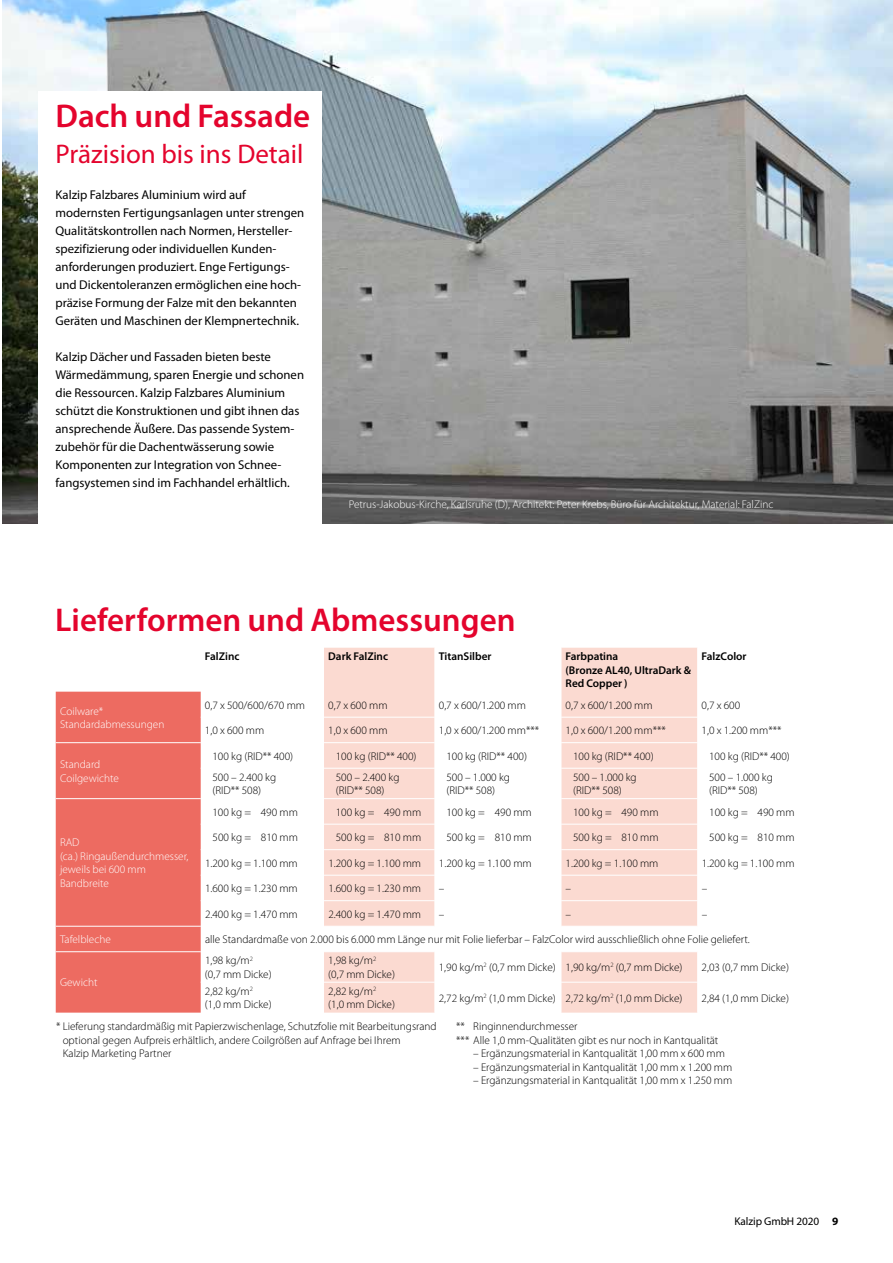
<style>
.page{position:relative;width:893px;height:1263px;background:#fff}
.page>*{position:absolute;margin:0;border:0;box-sizing:border-box;transform-origin:0 0}
.t1{font:600 33px "Myriad Pro";color:#e4042d}
.t2{font:27px "Myriad Pro";color:#e4042d}
.t3{font:12.75px/18px "Myriad Pro";color:#000}
.t4{font:300 11.25px/13.5px "Myriad Pro";color:#000}
.t5{font:300 11.25px/13.5px "Myriad Pro";color:#fff}
.t6{font:600 11.25px/13.5px "Myriad Pro";color:#000}
.t7{font:11.25px "Myriad Pro";letter-spacing:-.01em;color:#000}
.s1{font-weight:700}
</style>
<div class="page">
<img style="left:3px;top:0;width:890px;height:523px">
<div style="left:38px;top:91px;width:284px;height:432px;background:#fff"></div>
<svg style="left:324px;top:648px;width:111px;height:365px;background:#fbdcd4"></svg>
<svg style="left:561px;top:648px;width:136px;height:365px;background:#fbddd5"></svg>
<div style="left:56px;top:692px;width:145px;height:321px;background:#ed6b61"></div>
<hr style="left:324px;top:717px;width:111px;height:1px;background:#fff">
<hr style="left:561px;top:717px;width:136px;height:1px;background:#fff">
<hr style="left:56px;top:742px;width:145px;height:1px;background:#fff">
<hr style="left:324px;top:742px;width:111px;height:1px;background:#fff">
<hr style="left:561px;top:742px;width:136px;height:1px;background:#fff">
<hr style="left:324px;top:768px;width:111px;height:1px;background:#fff">
<hr style="left:561px;top:768px;width:136px;height:1px;background:#fff">
<hr style="left:56px;top:798px;width:145px;height:1px;background:#fff">
<hr style="left:324px;top:798px;width:111px;height:1px;background:#fff">
<hr style="left:561px;top:798px;width:136px;height:1px;background:#fff">
<hr style="left:324px;top:824px;width:111px;height:1px;background:#fff">
<hr style="left:561px;top:824px;width:136px;height:1px;background:#fff">
<hr style="left:324px;top:849px;width:111px;height:1px;background:#fff">
<hr style="left:561px;top:849px;width:136px;height:1px;background:#fff">
<hr style="left:324px;top:875px;width:111px;height:1px;background:#fff">
<hr style="left:561px;top:875px;width:136px;height:1px;background:#fff">
<hr style="left:324px;top:900px;width:111px;height:1px;background:#fff">
<hr style="left:561px;top:900px;width:136px;height:1px;background:#fff">
<hr style="left:56px;top:926px;width:145px;height:1px;background:#fff">
<hr style="left:324px;top:926px;width:111px;height:1px;background:#fff">
<hr style="left:561px;top:926px;width:136px;height:1px;background:#fff">
<hr style="left:56px;top:951px;width:145px;height:1px;background:#fff">
<hr style="left:324px;top:951px;width:111px;height:1px;background:#fff">
<hr style="left:561px;top:951px;width:136px;height:1px;background:#fff">
<hr style="left:324px;top:982px;width:111px;height:1px;background:#fff">
<hr style="left:561px;top:982px;width:136px;height:1px;background:#fff">
<h1 class="t1" style="left:55px;top:95px;width:256px">Dach und Fassade</h1>
<h2 class="t2" style="left:55px;top:138px;width:250px">Präzision bis ins Detail</h2>
<p class="t3" style="left:55px;top:186px;width:250px">Kalzip Falzbares Aluminium wird auf modernsten Fertigungsanlagen unter strengen Qualitätskontrollen nach Normen, Hersteller&shy;spezifizierung oder individuellen Kunden&shy;anforderungen produziert. Enge Fertigungs&shy;und Dickentoleranzen ermöglichen eine hoch&shy;präzise Formung der Falze mit den bekannten Geräten und Maschinen der Klempnertechnik.</p>
<p class="t3" style="left:55px;top:348px;width:250px">Kalzip Dächer und Fassaden bieten beste Wärmedämmung, sparen Energie und schonen die Ressourcen. Kalzip Falzbares Aluminium schützt die Konstruktionen und gibt ihnen das ansprechende Äußere. Das passende System&shy;zubehör für die Dachentwässerung sowie Komponenten zur Integration von Schnee&shy;fangsystemen sind im Fachhandel erhältlich.</p>
<p class="t5" style="left:349px;top:497px;width:426px">Petrus-Jakobus-Kirche, Karlsruhe (D), Architekt: Peter Krebs, Büro für Architektur, Material: FalZinc</p>
<h1 class="t1" style="left:55px;top:599px;width:462px">Lieferformen und Abmessungen</h1>
<p class="t5" style="left:60px;top:704px;width:106px">Coilware*<br>Standardabmessungen</p>
<p class="t5" style="left:60px;top:758px;width:61px">Standard<br>Coilgewichte</p>
<p class="t5" style="left:60px;top:836px;width:130px">RAD<br>(ca.) Ringaußendurchmesser, jeweils bei 600 mm<br>Bandbreite</p>
<p class="t6" style="left:205px;top:650px;width:36px">FalZinc</p>
<p class="t6" style="left:328px;top:650px;width:61px">Dark FalZinc</p>
<p class="t6" style="left:439px;top:650px;width:54px">TitanSilber</p>
<p class="t6" style="left:566px;top:650px;width:127px">Farbpatina<br>(Bronze AL40, UltraDark &amp;<br>Red Copper )</p>
<p class="t6" style="left:702px;top:650px;width:46px">FalzColor</p>
<p class="t4" style="left:205px;top:698px;width:102px">0,7 x 500/600/670 mm</p>
<p class="t4" style="left:328px;top:698px;width:61px">0,7 x 600 mm</p>
<p class="t4" style="left:439px;top:698px;width:89px">0,7 x 600/1.200 mm</p>
<p class="t4" style="left:566px;top:698px;width:89px">0,7 x 600/1.200 mm</p>
<p class="t4" style="left:702px;top:698px;width:40px">0,7 x 600</p>
<p class="t4" style="left:205px;top:724px;width:61px">1,0 x 600 mm</p>
<p class="t4" style="left:328px;top:724px;width:61px">1,0 x 600 mm</p>
<p class="t4" style="left:439px;top:724px;width:102px">1,0 x 600/1.200 mm***</p>
<p class="t4" style="left:566px;top:724px;width:102px">1,0 x 600/1.200 mm***</p>
<p class="t4" style="left:702px;top:724px;width:81px">1,0 x 1.200 mm***</p>
<p class="t4" style="left:212px;top:749px;width:82px">100 kg (RID** 400)</p>
<p class="t4" style="left:336px;top:749px;width:82px">100 kg (RID** 400)</p>
<p class="t4" style="left:446px;top:749px;width:82px">100 kg (RID** 400)</p>
<p class="t4" style="left:573px;top:749px;width:82px">100 kg (RID** 400)</p>
<p class="t4" style="left:709px;top:749px;width:82px">100 kg (RID** 400)</p>
<p class="t4" style="left:212px;top:770px;width:65px">500 – 2.400 kg (RID** 508)</p>
<p class="t4" style="left:336px;top:770px;width:65px">500 – 2.400 kg (RID** 508)</p>
<p class="t4" style="left:446px;top:770px;width:65px">500 – 1.000 kg (RID** 508)</p>
<p class="t4" style="left:573px;top:770px;width:65px">500 – 1.000 kg (RID** 508)</p>
<p class="t4" style="left:709px;top:770px;width:65px">500 – 1.000 kg (RID** 508)</p>
<p class="t4" style="left:212px;top:805px;width:87px">100 kg = 490 mm</p>
<p class="t4" style="left:336px;top:805px;width:87px">100 kg = 490 mm</p>
<p class="t4" style="left:446px;top:805px;width:87px">100 kg = 490 mm</p>
<p class="t4" style="left:573px;top:805px;width:87px">100 kg = 490 mm</p>
<p class="t4" style="left:709px;top:805px;width:87px">100 kg = 490 mm</p>
<p class="t4" style="left:212px;top:831px;width:87px">500 kg = 810 mm</p>
<p class="t4" style="left:336px;top:831px;width:87px">500 kg = 810 mm</p>
<p class="t4" style="left:446px;top:831px;width:87px">500 kg = 810 mm</p>
<p class="t4" style="left:573px;top:831px;width:87px">500 kg = 810 mm</p>
<p class="t4" style="left:709px;top:831px;width:87px">500 kg = 810 mm</p>
<p class="t4" style="left:205px;top:856px;width:94px">1.200 kg = 1.100 mm</p>
<p class="t4" style="left:328px;top:856px;width:94px">1.200 kg = 1.100 mm</p>
<p class="t4" style="left:439px;top:856px;width:94px">1.200 kg = 1.100 mm</p>
<p class="t4" style="left:566px;top:856px;width:94px">1.200 kg = 1.100 mm</p>
<p class="t4" style="left:702px;top:856px;width:94px">1.200 kg = 1.100 mm</p>
<p class="t4" style="left:205px;top:882px;width:94px">1.600 kg = 1.230 mm</p>
<p class="t4" style="left:328px;top:882px;width:94px">1.600 kg = 1.230 mm</p>
<p class="t4" style="left:439px;top:882px;width:7px">–</p>
<p class="t4" style="left:566px;top:882px;width:7px">–</p>
<p class="t4" style="left:702px;top:882px;width:7px">–</p>
<p class="t4" style="left:205px;top:907px;width:94px">2.400 kg = 1.470 mm</p>
<p class="t4" style="left:328px;top:907px;width:94px">2.400 kg = 1.470 mm</p>
<p class="t4" style="left:439px;top:907px;width:7px">–</p>
<p class="t4" style="left:566px;top:907px;width:7px">–</p>
<p class="t4" style="left:702px;top:907px;width:7px">–</p>
<p class="t5" style="left:60px;top:933px;width:52px">Tafelbleche</p>
<p class="t4" style="left:205px;top:933px;width:546px">alle Standardmaße von 2.000 bis 6.000 mm Länge nur mit Folie lieferbar – FalzColor wird ausschließlich ohne Folie geliefert.</p>
<p class="t5" style="left:60px;top:976px;width:39px">Gewicht</p>
<p class="t4" style="left:205px;top:954px;width:68px">1,98 kg/m<sup>2<br></sup>(0,7 mm Dicke)</p>
<p class="t4" style="left:328px;top:954px;width:68px">1,98 kg/m<sup>2<br></sup>(0,7 mm Dicke)</p>
<p class="t4" style="left:439px;top:961px;width:245px">1,90 kg/m<sup>2</sup> (0,7 mm Dicke) 1,90 kg/m<sup>2</sup> (0,7 mm Dicke)</p>
<p class="t4" style="left:702px;top:961px;width:89px">2,03 (0,7 mm Dicke)</p>
<p class="t4" style="left:205px;top:984px;width:68px">2,82 kg/m<sup>2<br></sup>(1,0 mm Dicke)</p>
<p class="t4" style="left:328px;top:984px;width:68px">2,82 kg/m<sup>2<br></sup>(1,0 mm Dicke)</p>
<p class="t4" style="left:439px;top:991px;width:245px">2,72 kg/m<sup>2</sup> (1,0 mm Dicke) 2,72 kg/m<sup>2</sup> (1,0 mm Dicke)</p>
<p class="t4" style="left:702px;top:991px;width:89px">2,84 (1,0 mm Dicke)</p>
<p class="t4" style="left:63px;top:1020px;width:376px;text-indent:-7px">* Lieferung standardmäßig mit Papierzwischenlage, Schutzfolie mit Bearbeitungsrand optional gegen Aufpreis erhältlich, andere Coilgrößen auf Anfrage bei Ihrem<br>Kalzip Marketing Partner</p>
<p class="t4" style="left:456px;top:1020px;width:264px">** Ringinnendurchmesser<br>*** Alle 1,0 mm-Qualitäten gibt es nur noch in Kantqualität</p>
<p class="t4" style="left:473px;top:1047px;width:253px">– Ergänzungsmaterial in Kantqualität 1,00 mm x 600 mm</p>
<p class="t4" style="left:473px;top:1060px;width:261px">– Ergänzungsmaterial in Kantqualität 1,00 mm x 1.200 mm</p>
<p class="t4" style="left:473px;top:1074px;width:261px">– Ergänzungsmaterial in Kantqualität 1,00 mm x 1.250 mm</p>
<p class="t7" style="left:735px;top:1214px;width:105px">Kalzip GmbH 2020 <span class="s1">9</span></p>
</div>
